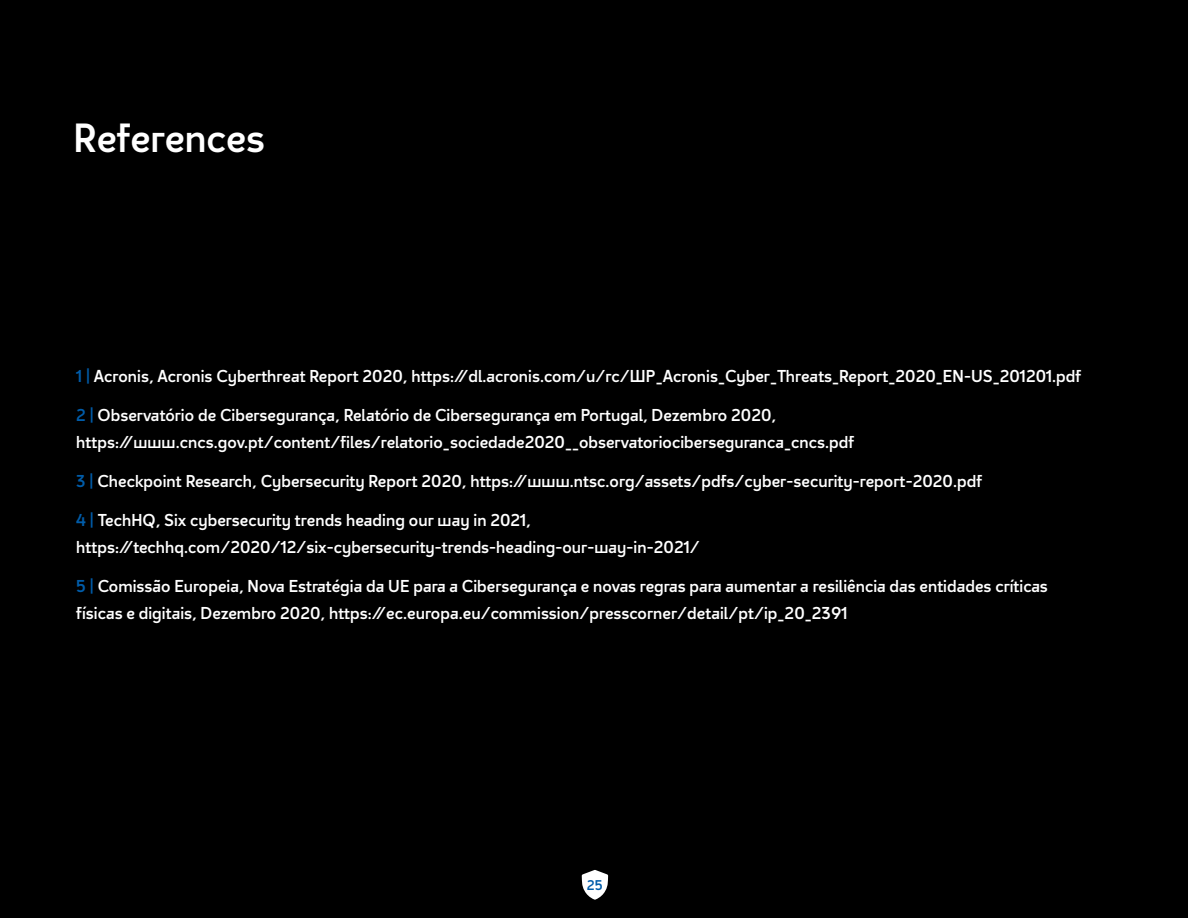
<style>
.page{position:relative;width:1188px;height:918px;background:#000}
.page>*{position:absolute;margin:0;border:0;box-sizing:border-box;transform-origin:0 0}
.t1{font:39px "PT Regular";color:#fff}
.t2{font:16.5px/27px "PT Regular";letter-spacing:.005em;color:#fff}
.t3{font:13.5px "PT Regular";color:#005ca9}
.s1{color:#005ca9}
</style>
<div class="page">
<svg style="left:582px;top:870px;width:26px;height:30px"></svg>
<h1 class="t1" style="left:74px;top:116px;width:193px">References</h1>
<p class="t2" style="left:76px;top:362px;width:1007px"><span class="s1">1 |</span> Acronis, Acronis Cyberthreat Report 2020, https://dl.acronis.com/u/rc/WP_Acronis_Cyber_Threats_Report_2020_EN-US_201201.pdf</p>
<p class="t2" style="left:76px;top:401px;width:780px"><span class="s1">2 |</span> Observatório de Cibersegurança, Relatório de Cibersegurança em Portugal, Dezembro 2020, https://www.cncs.gov.pt/content/files/relatorio_sociedade2020__observatoriociberseguranca_cncs.pdf</p>
<p class="t2" style="left:76px;top:467px;width:907px"><span class="s1">3 |</span> Checkpoint Research, Cybersecurity Report 2020, https://www.ntsc.org/assets/pdfs/cyber-security-report-2020.pdf</p>
<p class="t2" style="left:76px;top:506px;width:625px"><span class="s1">4 |</span> TechHQ, Six cybersecurity trends heading our way in 2021, https://techhq.com/2020/12/six-cybersecurity-trends-heading-our-way-in-2021/</p>
<p class="t2" style="left:76px;top:572px;width:973px"><span class="s1">5 |</span> Comissão Europeia, Nova Estratégia da UE para a Cibersegurança e novas regras para aumentar a resiliência das entidades críticas físicas e digitais, Dezembro 2020, https://ec.europa.eu/commission/presscorner/detail/pt/ip_20_2391</p>
<p class="t3" style="left:587px;top:877px;width:17px">25</p>
</div>
